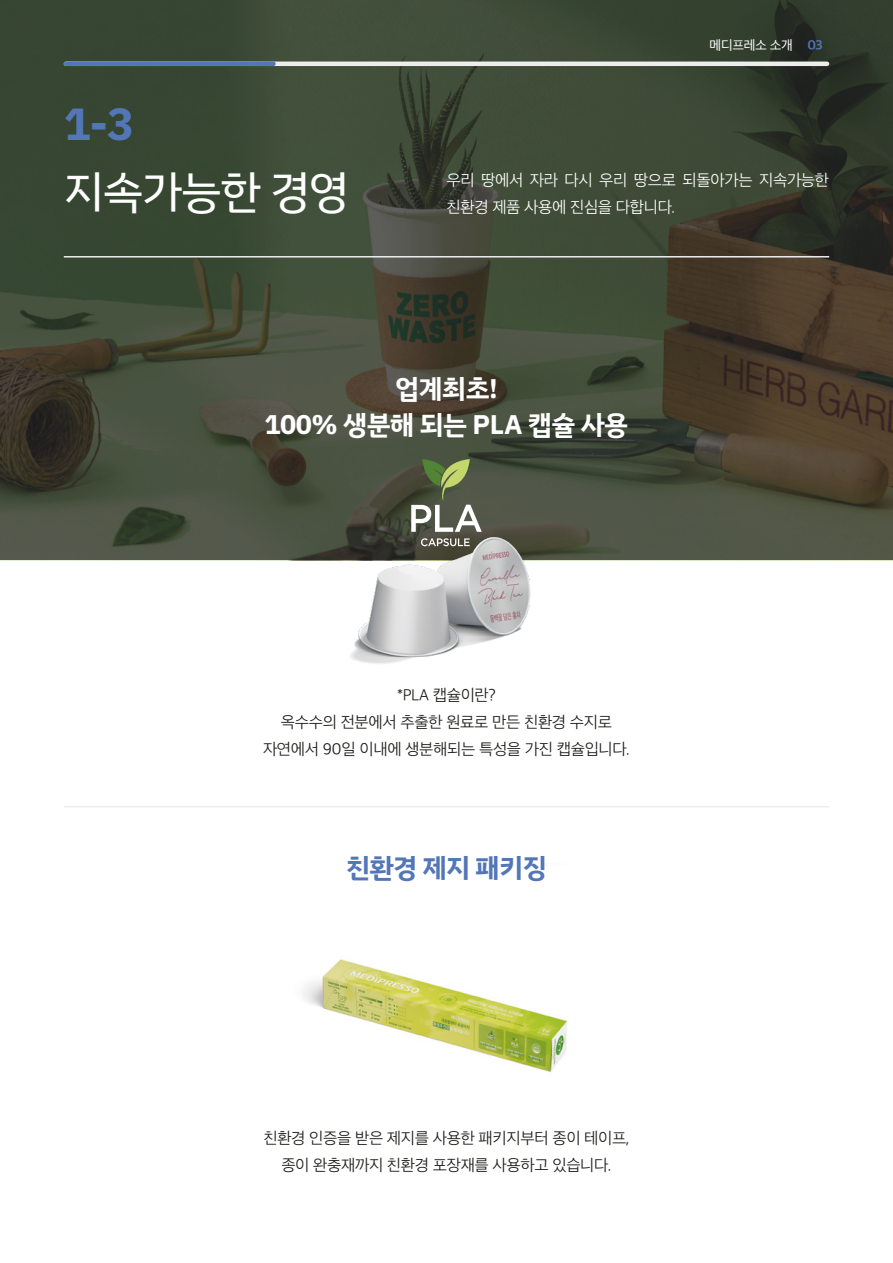
<style>
.page{position:relative;width:893px;height:1263px;background:#fff}
.page>*{position:absolute;margin:0;border:0;box-sizing:border-box;transform-origin:0 0}
.t1{font:45px "IBM Plex Sans KR Text";letter-spacing:-.02em;color:#fff}
.t2{font:700 45px "IBM Plex Sans KR";color:#5376b7}
.t3{font:700 27px/36px "IBM Plex Sans KR";letter-spacing:-.02em;color:#fff;text-align:center}
.t4{font:700 27px "IBM Plex Sans KR";letter-spacing:-.02em;color:#5376b7}
.t5{font:300 16.5px/27px "Apple SD Gothic Neo";letter-spacing:-.02em;color:#1d1d1b;text-align:center}
.t6{font:300 16.5px/27px "Apple SD Gothic Neo";letter-spacing:-.02em;color:#fff}
.t7{font:13.5px "Apple SD Gothic Neo";letter-spacing:-.02em;color:#fff}
.s1{font-weight:700;color:#5376b7}
</style>
<div class="page">
<img style="left:303px;top:959px;width:265px;height:114px">
<svg style="left:0;top:0;width:893px;height:560px;background:#404735"></svg>
<hr style="left:66px;top:62px;width:761px;height:4px;background:#ededed">
<hr style="left:64px;top:256px;width:765px;height:1px;background:#ededed">
<hr style="left:64px;top:806px;width:765px;height:1px;background:#ededed">
<img style="left:332px;top:516px;width:229px;height:148px">
<svg style="left:421px;top:538px;width:49px;height:8px"></svg>
<svg style="left:411px;top:459px;width:71px;height:73px;background:#70795f"></svg>
<hr style="left:66px;top:62px;width:207px;height:4px;background:#5376b7">
<h1 class="t2" style="left:64px;top:98px;width:72px">1-3</h1>
<h1 class="t1" style="left:64px;top:165px;width:287px">지속가능한 경영</h1>
<p class="t7" style="left:710px;top:38px;width:115px">메디프레소 소개 <span class="s1">03</span></p>
<p class="t6" style="left:446px;top:167px;width:384px">우리 땅에서 자라 다시 우리 땅으로 되돌아가는 지속가능한 친환경 제품 사용에 진심을 다합니다.</p>
<h2 class="t3" style="left:265px;top:371px;width:365px">업계최초!<br>100% 생분해 되는 PLA 캡슐 사용</h2>
<p class="t5" style="left:263px;top:683px;width:368px">*PLA 캡슐이란?<br>옥수수의 전분에서 추출한 원료로 만든 친환경 수지로 자연에서 90일 이내에 생분해되는 특성을 가진 캡슐입니다.</p>
<h2 class="t4" style="left:346px;top:852px;width:202px">친환경 제지 패키징</h2>
<p class="t5" style="left:263px;top:1126px;width:368px">친환경 인증을 받은 제지를 사용한 패키지부터 종이 테이프, 종이 완충재까지 친환경 포장재를 사용하고 있습니다.</p>
</div>
